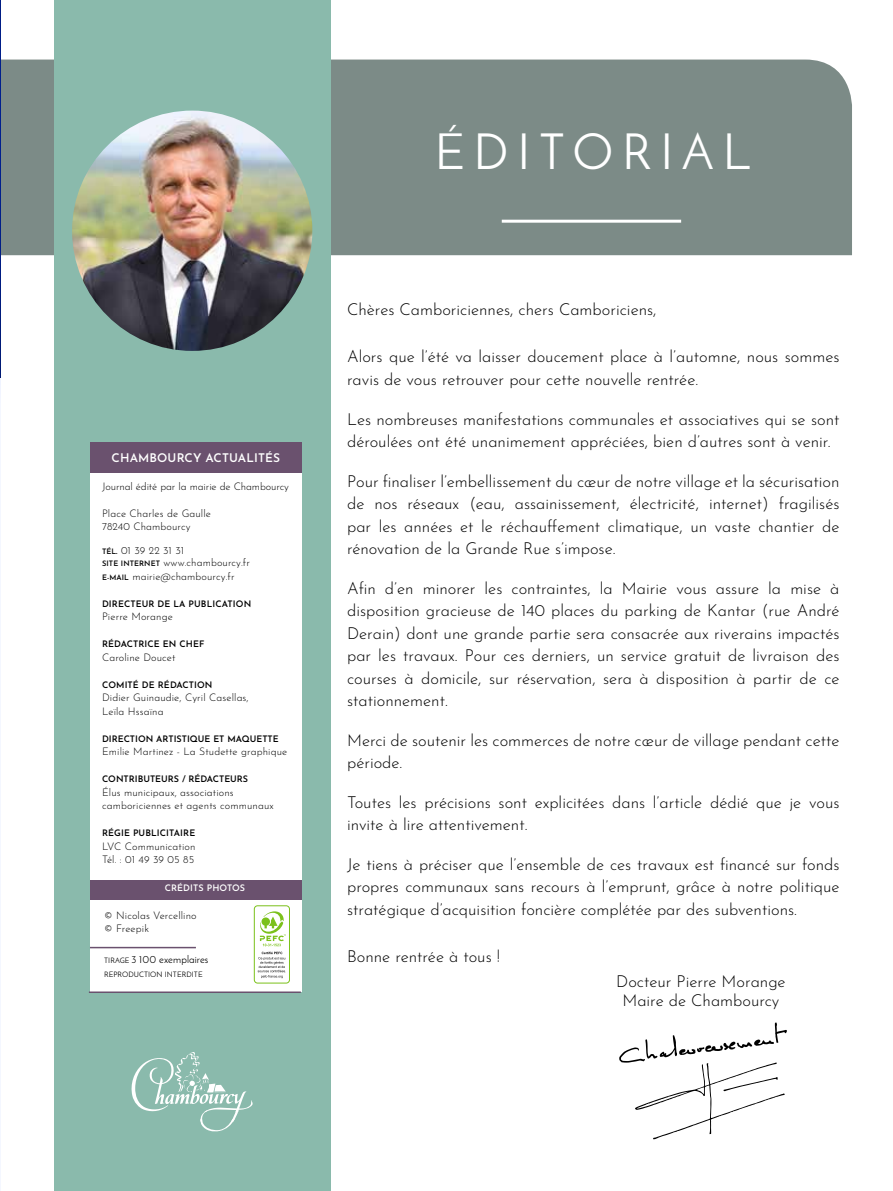
<style>
.page{position:relative;width:893px;height:1191px;background:#fff}
.page>*{position:absolute;margin:0;border:0;box-sizing:border-box;transform-origin:0 0}
.t1{font:49.5px "Josefin Sans";letter-spacing:.17em;color:#fff}
.t2{font:300 16.5px/22.5px "Josefin Sans";color:#000}
.t3{font:600 12px "Josefin Sans";letter-spacing:.01em;color:#fff}
.t4{font:300 10.5px/13.5px "Josefin Sans";letter-spacing:.01em;color:#000}
.t5{font:300 10.5px "Josefin Sans";letter-spacing:-.01em;color:#000}
.t6{font:10.5px "Josefin Sans";letter-spacing:.01em;color:#000}
.t7{font:600 9px "Josefin Sans";letter-spacing:.01em;color:#000}
.t8{font:600 9px "Josefin Sans";letter-spacing:.01em;color:#fff}
.t9{font:7.5px "Josefin Sans";letter-spacing:.01em;color:#000}
.s1{font-weight:600;font-size:7.5px}
.s2{font-weight:700;font-size:7.5px}
.s3{font-size:7.5px}
</style>
<div class="page">
<div style="left:1px;top:60px;width:851px;height:195px;background:#7c8b87"></div>
<div style="left:54px;top:0;width:276px;height:1191px;background:#8abaac"></div>
<img style="left:72px;top:111px;width:240px;height:240px;border-radius:120px">
<hr style="left:502px;top:220px;width:179px;height:3px;background:#fff">
<div style="left:90px;top:472px;width:212px;height:519px;background:#fff"></div>
<div style="left:90px;top:443px;width:212px;height:30px;background:#6a516e"></div>
<div style="left:90px;top:879px;width:212px;height:20px;background:#6a516e"></div>
<hr style="left:89px;top:991px;width:212px;height:2px;background:#6a516e">
<hr style="left:90px;top:946px;width:106px;height:2px;background:#6a516e">
<svg style="left:0;top:0;width:1px;height:428px"></svg>
<svg style="left:619px;top:1022px;width:168px;height:117px"></svg>
<div style="left:254px;top:905px;width:36px;height:78px;border:1px solid #7bc11b;border-radius:3px"></div>
<svg style="left:258px;top:911px;width:28px;height:67px"></svg>
<svg style="left:131px;top:1052px;width:122px;height:80px"></svg>
<p class="t3" style="left:112px;top:449px;width:170px">CHAMBOURCY ACTUALITÉS</p>
<p class="t5" style="left:102px;top:478px;width:188px">Journal édité par la mairie de Chambourcy</p>
<p class="t4" style="left:102px;top:505px;width:110px">Place Charles de Gaulle<br>78240 Chambourcy</p>
<p class="t4" style="left:102px;top:543px;width:150px;line-height:12px"><span class="s1">TÉL</span><span class="s2">.</span> 01 39 22 31 31<br><span class="s1">SITE INTERNET</span> www.chambourcy.fr</p>
<p class="t4" style="left:102px;top:568px;width:134px"><span class="s1">E-MAIL</span> mairie@chambourcy.fr</p>
<p class="t7" style="left:102px;top:597px;width:151px">DIRECTEUR DE LA PUBLICATION</p>
<p class="t4" style="left:102px;top:609px;width:72px">Pierre Morange</p>
<p class="t7" style="left:102px;top:637px;width:104px">RÉDACTRICE EN CHEF</p>
<p class="t4" style="left:102px;top:649px;width:75px">Caroline Doucet</p>
<p class="t7" style="left:102px;top:678px;width:112px">COMITÉ DE RÉDACTION</p>
<p class="t4" style="left:102px;top:690px;width:148px">Didier Guinaudie, Cyril Casellas,<br>Leïla Hssaïna</p>
<p class="t7" style="left:102px;top:732px;width:178px">DIRECTION ARTISTIQUE ET MAQUETTE</p>
<p class="t4" style="left:102px;top:744px;width:187px">Emilie Martinez - La Studette graphique</p>
<p class="t7" style="left:102px;top:772px;width:148px">CONTRIBUTEURS / RÉDACTEURS</p>
<p class="t4" style="left:102px;top:784px;width:173px">Élus municipaux, associations camboriciennes et agents communaux</p>
<p class="t7" style="left:102px;top:826px;width:95px">RÉGIE PUBLICITAIRE</p>
<p class="t4" style="left:102px;top:838px;width:95px">LVC Communication<br>Tél. : 01 49 39 05 85</p>
<p class="t8" style="left:165px;top:881px;width:82px">CRÉDITS PHOTOS</p>
<p class="t4" style="left:104px;top:907px;width:94px">© Nicolas Vercellino © Freepik</p>
<h1 class="t1" style="left:434px;top:122px;width:317px">ÉDITORIAL</h1>
<p class="t2" style="left:347px;top:297px;width:311px">Chères Camboriciennes, chers Camboriciens,</p>
<p class="t2" style="left:347px;top:344px;width:494px">Alors que l’été va laisser doucement place à l’automne, nous sommes ravis de vous retrouver pour cette nouvelle rentrée.</p>
<p class="t2" style="left:347px;top:406px;width:494px">Les nombreuses manifestations communales et associatives qui se sont déroulées ont été unanimement appréciées, bien d’autres sont à venir.</p>
<p class="t2" style="left:347px;top:468px;width:494px;text-align:justify">Pour finaliser l’embellissement du cœur de notre village et la sécurisation de nos réseaux (eau, assainissement, électricité, internet) fragilisés par les années et le réchauffement climatique, un vaste chantier de rénovation de la Grande Rue s’impose.</p>
<p class="t2" style="left:347px;top:575px;width:494px;text-align:justify">Afin d’en minorer les contraintes, la Mairie vous assure la mise à disposition gracieuse de 140 places du parking de Kantar (rue André Derain) dont une grande partie sera consacrée aux riverains impactés par les travaux. Pour ces derniers, un service gratuit de livraison des courses à domicile, sur réservation, sera à disposition à partir de ce stationnement.</p>
<p class="t2" style="left:347px;top:727px;width:494px">Merci de soutenir les commerces de notre cœur de village pendant cette période.</p>
<p class="t2" style="left:347px;top:789px;width:494px">Toutes les précisions sont explicitées dans l’article dédié que je vous invite à lire attentivement.</p>
<p class="t2" style="left:347px;top:851px;width:494px;text-align:justify">Je tiens à préciser que l’ensemble de ces travaux est financé sur fonds propres communaux sans recours à l’emprunt, grâce à notre politique stratégique d’acquisition foncière complétée par des subventions.</p>
<p class="t6" style="left:104px;top:953px;width:106px"><span class="s3">TIRAGE</span> 3 100 exemplaires</p>
<p class="t2" style="left:347px;top:943px;width:155px">Bonne rentrée à tous !</p>
<p class="t9" style="left:104px;top:969px;width:100px">REPRODUCTION INTERDITE</p>
<p class="t2" style="left:616px;top:970px;width:171px;line-height:19.5px;text-align:center">Docteur Pierre Morange<br>Maire de Chambourcy</p>
</div>
